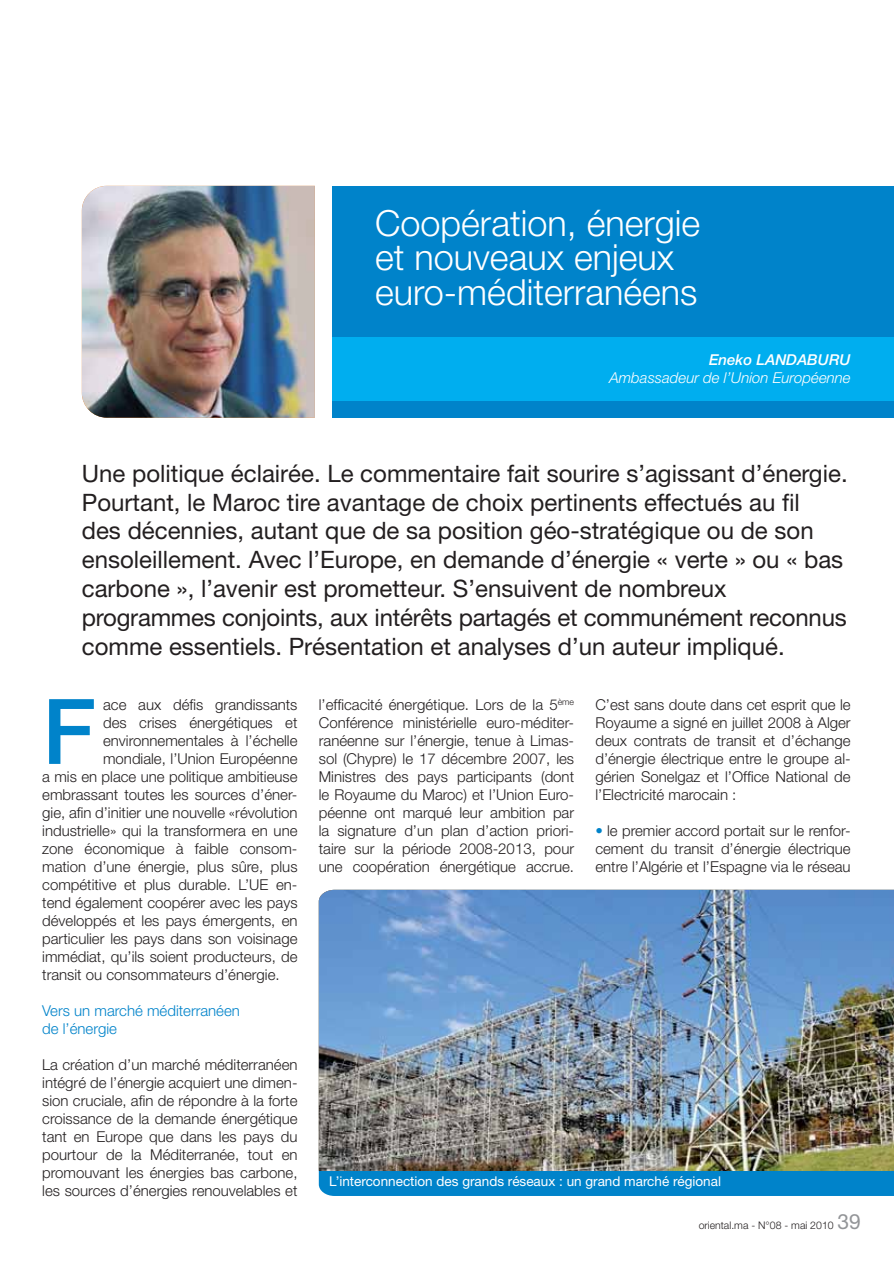
<style>
.page{position:relative;width:894px;height:1264px;background:#fff}
.page>*{position:absolute;margin:0;border:0;box-sizing:border-box;transform-origin:0 0}
.t1{font:500 90.6px "Helvetica Neue";color:#0083ca}
.t2{font:300 36px/34.5px "Helvetica Neue";color:#fff}
.t3{font:24px/28.8px "Helvetica Neue";color:#231f20}
.t4{font:300 15px/18px "Helvetica Neue";color:#231f20;text-align:justify}
.t5{font:300 15px/18px "Helvetica Neue";color:#0083ca}
.t6{font:italic 300 15px "Helvetica Neue";color:#fff}
.t7{font:italic 500 15px "Helvetica Neue";color:#fff}
.t8{font:13.5px "Helvetica Neue";color:#fff}
.t9{font:300 10.5px "Helvetica Neue";color:#231f20}
.s1{color:#0083ca}
.s2{font-weight:400;font-size:21px;color:#939598}
</style>
<div class="page">
<img style="left:82px;top:186px;width:233px;height:232px">
<div style="left:332px;top:186px;width:561px;height:232px;background:#0083ca"></div>
<div style="left:332px;top:337px;width:561px;height:64px;background:#00aeef"></div>
<svg style="left:319px;top:1169px;width:574px;height:26px;background:#0a82c1"></svg>
<img style="left:319px;top:889px;width:574px;height:280px">
<h2 class="t2" style="left:375px;top:210px;width:326px">Coopération, énergie et nouveaux enjeux euro-méditerranéens</h2>
<p class="t7" style="left:709px;top:350px;width:143px">Eneko LANDABURU</p>
<p class="t6" style="left:609px;top:372px;width:243px">Ambassadeur de l’Union Européenne</p>
<p class="t3" style="left:82px;top:462px;width:767px">Une politique éclairée. Le commentaire fait sourire s’agissant d’énergie.<br>Pourtant, le Maroc tire avantage de choix pertinents effectués au fil<br>des décennies, autant que de sa position géo-stratégique ou de son ensoleillement. Avec l’Europe, en demande d’énergie « verte » ou « bas carbone », l’avenir est prometteur. S’ensuivent de nombreux programmes conjoints, aux intérêts partagés et communément reconnus comme essentiels. Présentation et analyses d’un auteur impliqué.</p>
<h1 class="t1" style="left:42px;top:699px;width:55px">F</h1>
<p class="t4" style="left:103px;top:697px;width:196px">ace aux défis grandissants</p>
<p class="t4" style="left:103px;top:715px;width:196px">des crises énergétiques et</p>
<p class="t4" style="left:103px;top:733px;width:196px">environnementales à l’échelle</p>
<p class="t4" style="left:103px;top:751px;width:196px">mondiale, l’Union Européenne</p>
<p class="t4" style="left:42px;top:769px;width:257px">a mis en place une politique ambitieuse</p>
<p class="t4" style="left:42px;top:787px;width:257px">embrassant toutes les sources d’éner-</p>
<p class="t4" style="left:42px;top:805px;width:257px">gie, afin d’initier une nouvelle «révolution</p>
<p class="t4" style="left:42px;top:823px;width:257px">industrielle» qui la transformera en une</p>
<p class="t4" style="left:42px;top:841px;width:257px">zone économique à faible consom-</p>
<p class="t4" style="left:42px;top:859px;width:257px">mation d’une énergie, plus sûre, plus</p>
<p class="t4" style="left:42px;top:877px;width:257px">compétitive et plus durable. L’UE en-</p>
<p class="t4" style="left:42px;top:895px;width:257px">tend également coopérer avec les pays</p>
<p class="t4" style="left:42px;top:913px;width:257px">développés et les pays émergents, en</p>
<p class="t4" style="left:42px;top:931px;width:257px">particulier les pays dans son voisinage</p>
<p class="t4" style="left:42px;top:949px;width:257px">immédiat, qu’ils soient producteurs, de</p>
<p class="t4" style="left:42px;top:967px;width:239px">transit ou consommateurs d’énergie.</p>
<p class="t5" style="left:42px;top:1003px;width:199px">Vers un marché méditerranéen de l’énergie</p>
<p class="t4" style="left:42px;top:1057px;width:257px">La création d’un marché méditerranéen intégré de l’énergie acquiert une dimen&shy;sion cruciale, afin de répondre à la forte croissance de la demande énergétique tant en Europe que dans les pays du pourtour de la Méditerranée, tout en promouvant les énergies bas carbone, les sources d’énergies renouvelables et</p>
<p class="t4" style="left:319px;top:697px;width:257px">l’efficacité énergétique. Lors de la 5<sup>ème </sup>Conférence ministérielle euro-méditer&shy;ranéenne sur l’énergie, tenue à Limas&shy;sol (Chypre) le 17 décembre 2007, les Ministres des pays participants (dont le Royaume du Maroc) et l’Union Euro&shy;péenne ont marqué leur ambition par la signature d’un plan d’action priori&shy;taire sur la période 2008-2013, pour une coopération énergétique accrue.</p>
<p class="t4" style="left:595px;top:697px;width:257px">C’est sans doute dans cet esprit que le Royaume a signé en juillet 2008 à Alger deux contrats de transit et d’échange d’énergie électrique entre le groupe al&shy;gérien Sonelgaz et l’Office National de l’Electricité marocain :</p>
<p class="t4" style="left:595px;top:823px;width:257px"><span class="s1">•</span> le premier accord portait sur le renfor&shy;cement du transit d’énergie électrique entre l’Algérie et l’Espagne via le réseau</p>
<p class="t8" style="left:329px;top:1176px;width:393px">L’interconnection des grands réseaux : un grand marché régional</p>
<p class="t9" style="left:698px;top:1221px;width:163px">oriental.ma - N°08 - mai 2010 <span class="s2">39</span></p>
</div>
